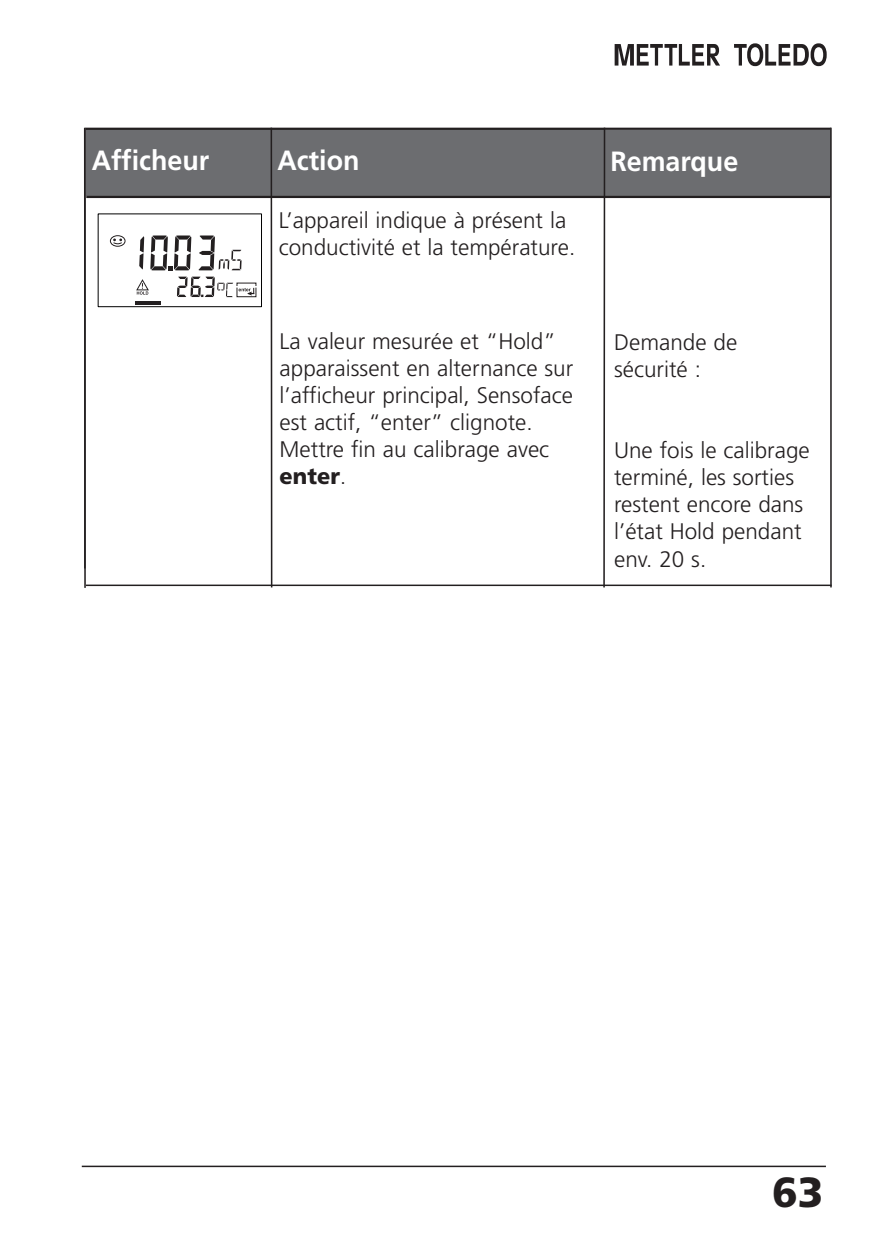
<style>
.page{position:relative;width:893px;height:1251px;background:#fff}
.page>*{position:absolute;margin:0;border:0;box-sizing:border-box;transform-origin:0 0}
.t1{font:900 42px "Frutiger";color:#231f20}
.t2{font:700 27.9px "Frutiger";color:#fff}
.t3{font:300 22.5px/27px "Frutiger";color:#231f20}
.s1{font-weight:900}
</style>
<div class="page">
<div style="left:86px;top:130px;width:185px;height:66px;background:#6c6d70"></div>
<div style="left:271px;top:130px;width:333px;height:66px;background:#6c6d70"></div>
<div style="left:604px;top:130px;width:227px;height:66px;background:#6c6d70"></div>
<hr style="left:86px;top:128px;width:745px;height:2px;background:#231f20">
<hr style="left:271px;top:128px;width:1px;height:459px;background:#231f20">
<hr style="left:86px;top:196px;width:744px;height:2px;background:#231f20">
<hr style="left:830px;top:128px;width:2px;height:459px;background:#231f20">
<hr style="left:603px;top:128px;width:2px;height:459px;background:#231f20">
<hr style="left:86px;top:584px;width:746px;height:2px;background:#231f20">
<hr style="left:135px;top:301px;width:26px;height:3px;background:#231f20">
<svg style="left:139px;top:236px;width:5px;height:33px"></svg>
<svg style="left:150px;top:235px;width:41px;height:35px"></svg>
<svg style="left:198px;top:235px;width:44px;height:35px"></svg>
<div style="left:110px;top:235px;width:16px;height:12px;border:1px solid #231f20;border-radius:50%"></div>
<svg style="left:113px;top:238px;width:10px;height:7px"></svg>
<svg style="left:136px;top:279px;width:13px;height:15px"></svg>
<svg style="left:177px;top:276px;width:80px;height:21px"></svg>
<div style="left:98px;top:213px;width:164px;height:94px;border:1px solid #000"></div>
<hr style="left:84px;top:128px;width:2px;height:459px;background:#231f20">
<svg style="left:615px;top:44px;width:105px;height:22px"></svg>
<svg style="left:734px;top:43px;width:93px;height:23px"></svg>
<hr style="left:82px;top:1165px;width:744px;height:1px;background:#231f20">
<p class="t2" style="left:92px;top:149px;width:119px">Afficheur</p>
<p class="t2" style="left:277px;top:149px;width:84px">Action</p>
<p class="t2" style="left:610px;top:150px;width:129px">Remarque</p>
<p class="t3" style="left:279px;top:208px;width:298px">L’appareil indique à présent la conductivité et la température.</p>
<p class="t3" style="left:280px;top:329px;width:295px">La valeur mesurée et “Hold” apparaissent en alternance sur l’afficheur principal, Sensoface est actif, “enter” clignote.<br>Mettre fin au calibrage avec <span class="s1">enter</span>.</p>
<p class="t3" style="left:614px;top:331px;width:125px">Demande de sécurité :</p>
<p class="t3" style="left:614px;top:439px;width:197px">Une fois le calibrage terminé, les sorties restent encore dans l’état Hold pendant env. 20 s.</p>
<h1 class="t1" style="left:772px;top:1175px;width:53px">63</h1>
</div>
